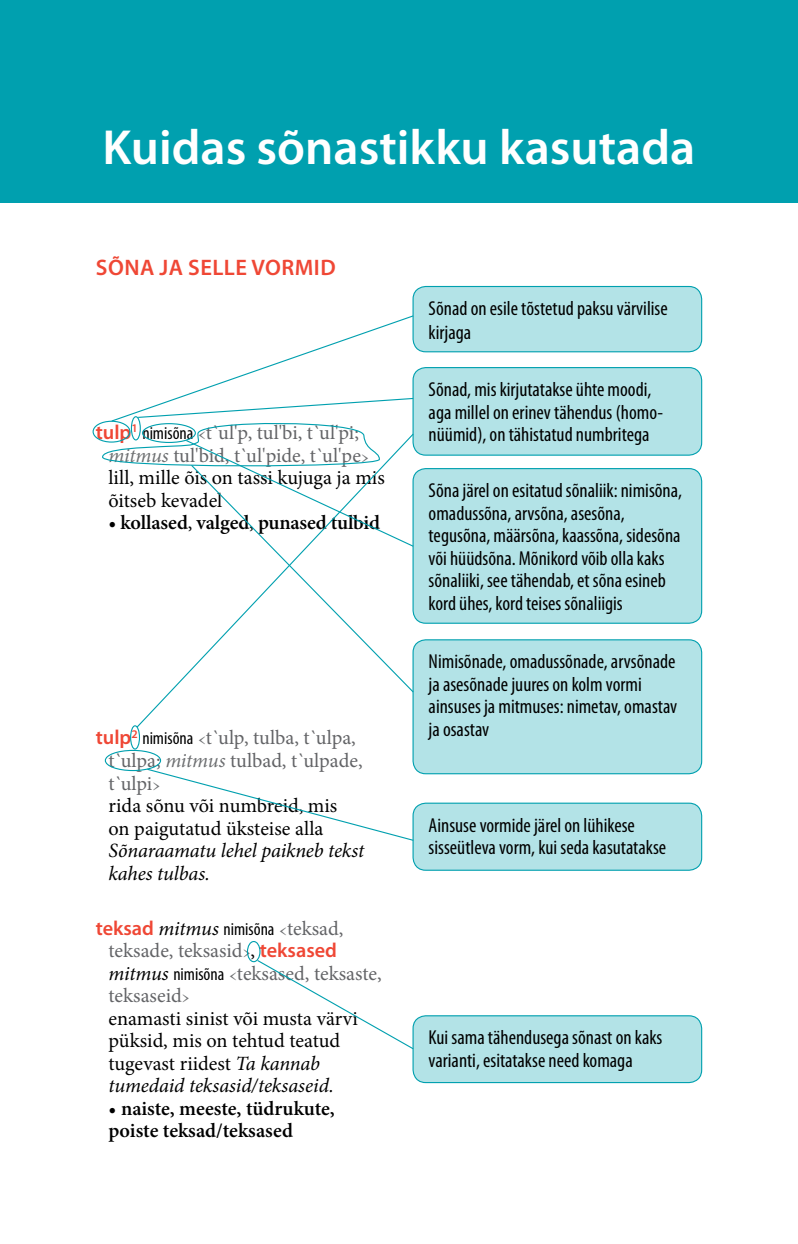
<style>
.page{position:relative;width:798px;height:1244px;background:#fff}
.page>*{position:absolute;margin:0;border:0;box-sizing:border-box;transform-origin:0 0}
.t1{font:600 49.5px "Myriad Pro";color:#fff}
.t2{font:600 22.5px "Myriad Pro";letter-spacing:.02em;color:#ef4735}
.t3{font:condensed 20.25px/22.5px "Myriad Pro";color:#000}
.t4{font:20.25px/22.5px "Minion Pro";letter-spacing:-.005em;color:#636467}
.t5{font:20.25px/22.5px "Minion Pro";color:#000}
.t6{font:600 20.25px/22.5px "Minion Pro";letter-spacing:-.005em;color:#000}
.t7{font:italic 20.25px/22.5px "Minion Pro";letter-spacing:-.01em;color:#000}
.t8{font:condensed 18px "Myriad Pro";color:#000}
.s1{font-family:"Myriad Pro";font-weight:600;color:#ef4735}
.s2{font-family:"Myriad Pro";font-stretch:condensed;font-size:18px;color:#000}
.s3{font-family:"High Tower Text";color:#6d6f71}
.s4{font-style:italic;color:#6d6f71}
.s5{color:#000}
.s6{font-weight:400}
.s7{font-weight:600;font-stretch:normal;font-size:20.25px;color:#ef4735}
.s8{font-family:"Minion Pro";font-style:italic;font-stretch:normal;font-size:20.25px}
.s9{font-family:"High Tower Text";font-stretch:normal;font-size:20.25px;color:#6d6f71}
.s10{font-family:"Minion Pro";font-stretch:normal;font-size:20.25px;color:#636467}
.s11{color:#636467}
.s12{font-style:italic}
.s13{font-family:"Myriad Pro";font-stretch:condensed;font-size:18px}
</style>
<div class="page">
<div style="left:0;top:0;width:797px;height:202px;background:#00a0af"></div>
<div style="left:413px;top:286px;width:288px;height:66px;background:#b3e3e7;border-radius:13px"></div>
<div style="left:412px;top:286px;width:290px;height:66px;border:1px solid #00a0af;border-radius:13px"></div>
<div style="left:413px;top:368px;width:288px;height:87px;background:#b3e3e7;border-radius:13px"></div>
<div style="left:412px;top:367px;width:290px;height:89px;border:1px solid #00a0af;border-radius:13px"></div>
<div style="left:413px;top:469px;width:288px;height:154px;background:#b3e3e7;border-radius:13px"></div>
<div style="left:412px;top:468px;width:290px;height:156px;border:1px solid #00a0af;border-radius:13px"></div>
<div style="left:413px;top:640px;width:288px;height:134px;background:#b3e3e7;border-radius:13px"></div>
<div style="left:412px;top:639px;width:290px;height:135px;border:1px solid #00a0af;border-radius:13px"></div>
<div style="left:92px;top:421px;width:38px;height:22px;border:1px solid #00a0af;border-radius:50%"></div>
<svg style="left:102px;top:314px;width:312px;height:150px"></svg>
<div style="left:413px;top:803px;width:288px;height:67px;background:#b3e3e7;border-radius:13px"></div>
<div style="left:412px;top:802px;width:290px;height:69px;border:1px solid #00a0af;border-radius:13px"></div>
<div style="left:105px;top:750px;width:56px;height:21px;border:1px solid #00a0af;border-radius:50%"></div>
<svg style="left:146px;top:768px;width:268px;height:74px"></svg>
<div style="left:413px;top:1016px;width:288px;height:66px;background:#b3e3e7;border-radius:13px"></div>
<div style="left:412px;top:1015px;width:290px;height:68px;border:1px solid #00a0af;border-radius:13px"></div>
<div style="left:247px;top:941px;width:13px;height:21px;border:1px solid #00a0af;border-radius:50%"></div>
<svg style="left:256px;top:959px;width:158px;height:91px"></svg>
<div style="left:130px;top:725px;width:10px;height:24px;border:1px solid #00a0af;border-radius:50%"></div>
<svg style="left:135px;top:432px;width:279px;height:297px"></svg>
<h1 class="t1" style="left:103px;top:116px;width:594px">Kuidas sõnastikku kasutada</h1>
<p class="t2" style="left:96px;top:253px;width:241px">Sõna ja selle vormid</p>
<p class="t4" style="left:108px;top:421px;width:278px;text-indent:-13px"><span class="s1">tulp</span><sup>1</sup> <span class="s2">nimisõna</span> <span class="s3">&lt;</span>t`ul'p, tul'bi, t`ul'pi; <span class="s4">mitmus</span> tul'bid, t`ul'pide, t`ul'pe<span class="s3">&gt; </span><span class="s5">lill, mille õis on tassi kujuga ja mis õitseb kevadel</span></p>
<p class="t6" style="left:108px;top:511px;width:273px"><span class="s6">•</span> kollased<span class="s6">,</span> valged<span class="s6">,</span> punased tulbid</p>
<p class="t4" style="left:108px;top:727px;width:255px;text-indent:-13px"><span class="s1">tulp</span><sup>2</sup> <span class="s2">nimisõna</span> <span class="s3">&lt;</span>t`ulp, tulba, t`ulpa, t`ulpa; <span class="s4">mitmus</span> tulbad, t`ulpade, t`ulpi<span class="s3">&gt;<br></span><span class="s5">rida sõnu või numbreid, mis on paigutatud üksteise alla</span></p>
<p class="t7" style="left:108px;top:839px;width:257px">Sõnaraamatu lehel paikneb tekst kahes tulbas.</p>
<p class="t8" style="left:96px;top:918px;width:249px"><span class="s7">teksad</span> <span class="s8">mitmus</span> nimisõna <span class="s9">&lt;</span><span class="s10">teksad,</span></p>
<p class="t5" style="left:108px;top:939px;width:274px"><span class="s11">teksade, teksasid</span><span class="s3">&gt;</span>, <span class="s1">teksased </span><span class="s12">mitmus</span> <span class="s13">nimisõna</span> <span class="s3">&lt;</span><span class="s11">teksased, teksaste, teksaseid</span><span class="s3">&gt;<br></span>enamasti sinist või musta värvi püksid, mis on tehtud teatud tugevast riidest <span class="s12">Ta kannab tumedaid teksasid/teksaseid.</span></p>
<p class="t6" style="left:108px;top:1097px;width:228px"><span class="s6">•</span> naiste, meeste, tüdrukute, poiste teksad/teksased</p>
<p class="t3" style="left:428px;top:296px;width:240px;line-height:24.1px">Sõnad on esile tõstetud paksu värvilise kirjaga</p>
<p class="t3" style="left:428px;top:378px;width:236px">Sõnad, mis kirjutatakse ühte moodi, aga millel on erinev tähendus (homo&shy;nüümid), on tähistatud numbritega</p>
<p class="t3" style="left:428px;top:479px;width:255px">Sõna järel on esitatud sõnaliik: nimisõna, omadussõna, arvsõna, asesõna, tegusõna, määrsõna, kaassõna, sidesõna või hüüdsõna. Mõnikord võib olla kaks sõnaliiki, see tähendab, et sõna esineb kord ühes, kord teises sõnaliigis</p>
<p class="t3" style="left:428px;top:650px;width:250px">Nimisõnade, omadussõnade, arvsõnade ja asesõnade juures on kolm vormi ainsuses ja mitmuses: nimetav, omastav ja osastav</p>
<p class="t3" style="left:428px;top:813px;width:239px">Ainsuse vormide järel on lühikese sisseütleva vorm, kui seda kasutatakse</p>
<p class="t3" style="left:428px;top:1026px;width:235px">Kui sama tähendusega sõnast on kaks varianti, esitatakse need komaga</p>
</div>
